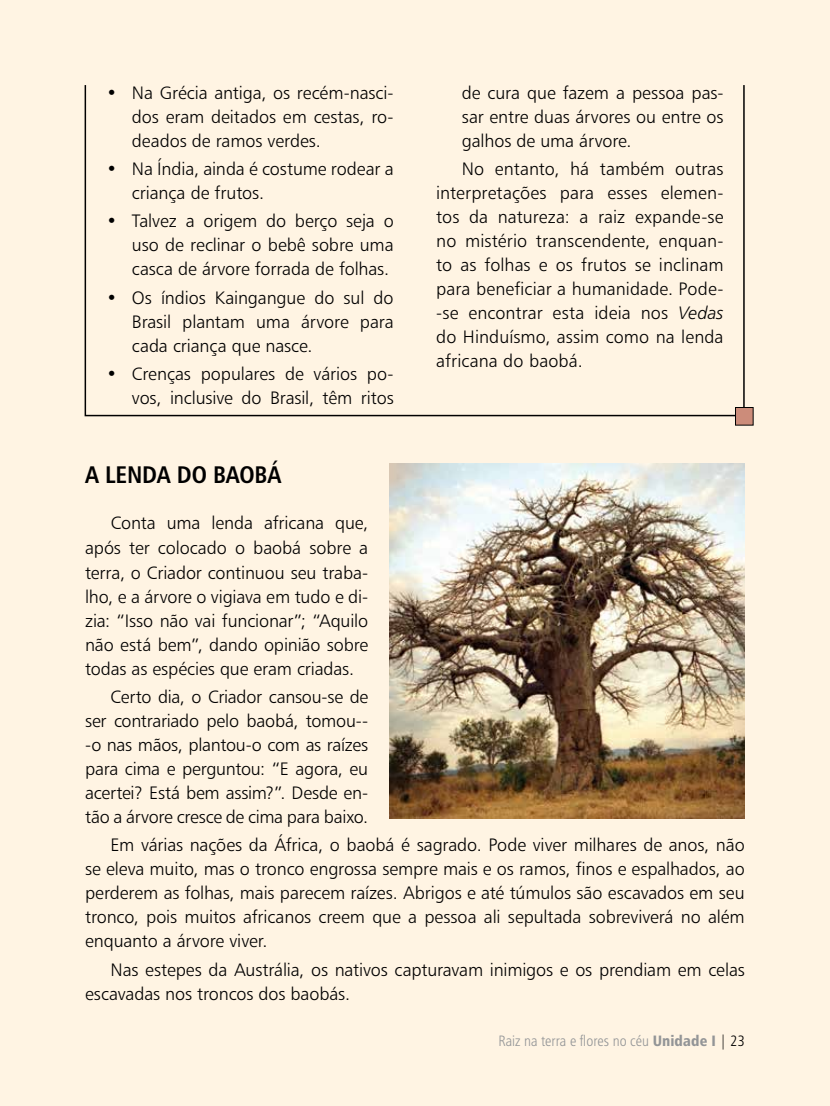
<style>
.page{position:relative;width:830px;height:1106px;background:#fff}
.page>*{position:absolute;margin:0;border:0;box-sizing:border-box;transform-origin:0 0}
.t1{font:24px "Humanist 777 BT Bold Condensed B";letter-spacing:-.005em;color:#000}
.t2{font:18px/24px "Humanist 777 BT Light B";letter-spacing:-.005em;color:#000;text-align:justify}
.t3{font:15px "Humanist 777 BT Light Condensed B";color:#939597}
.s1{font-family:"Humanist 777 BT Light Italic B"}
.s2{font-family:"Humanist 777 BT Black Condensed B"}
.s3{color:#000}
</style>
<div class="page">
<div style="left:0;top:0;width:829px;height:1106px;background:#fff4e3"></div>
<div style="left:85px;top:84px;width:659px;height:332px;border:2px solid #000"></div>
<div style="left:735px;top:407px;width:17px;height:18px;background:#cc8c7a"></div>
<div style="left:734px;top:407px;width:19px;height:18px;border:1px solid #000"></div>
<img style="left:389px;top:464px;width:355px;height:354px">
<p class="t2" style="left:132px;top:80px;width:263px;text-indent:-26px">• Na Grécia antiga, os recém-nasci&shy;dos eram deitados em cestas, ro&shy;deados de ramos verdes.</p>
<p class="t2" style="left:132px;top:157px;width:263px;text-indent:-26px">• Na Índia, ainda é costume rodear a criança de frutos.</p>
<p class="t2" style="left:132px;top:209px;width:263px;text-indent:-26px">• Talvez a origem do berço seja o uso de reclinar o bebê sobre uma casca de árvore forrada de folhas.</p>
<p class="t2" style="left:132px;top:285px;width:263px;text-indent:-26px">• Os índios Kaingangue do sul do Brasil plantam uma árvore para cada criança que nasce.</p>
<p class="t2" style="left:106px;top:361px;width:289px;text-align:right">• Crenças populares de vários po&shy;vos, inclusive do Brasil, têm ritos</p>
<p class="t2" style="left:461px;top:80px;width:263px">de cura que fazem a pessoa pas&shy;sar entre duas árvores ou entre os galhos de uma árvore.</p>
<p class="t2" style="left:436px;top:156px;width:289px;text-indent:26px">No entanto, há também outras interpretações para esses elemen&shy;tos da natureza: a raiz expande-se no mistério transcendente, enquan&shy;to as folhas e os frutos se inclinam para beneficiar a humanidade. Pode--se encontrar esta ideia nos <span class="s1">Vedas </span>do Hinduísmo, assim como na lenda africana do baobá.</p>
<h1 class="t1" style="left:85px;top:459px;width:198px">A LENDA DO BAOBÁ</h1>
<p class="t2" style="left:85px;top:510px;width:284px;text-indent:26px">Conta uma lenda africana que, após ter colocado o baobá sobre a terra, o Criador continuou seu traba&shy;lho, e a árvore o vigiava em tudo e di&shy;zia: “Isso não vai funcionar”; “Aquilo não está bem”, dando opinião sobre todas as espécies que eram criadas.</p>
<p class="t2" style="left:85px;top:684px;width:284px;text-indent:26px">Certo dia, o Criador cansou-se de ser contrariado pelo baobá, tomou-- -o nas mãos, plantou-o com as raízes para cima e perguntou: “E agora, eu acertei? Está bem assim?”. Desde en&shy;tão a árvore cresce de cima para baixo.</p>
<p class="t2" style="left:85px;top:832px;width:661px;text-indent:26px">Em várias nações da África, o baobá é sagrado. Pode viver milhares de anos, não se eleva muito, mas o tronco engrossa sempre mais e os ramos, finos e espalhados, ao perderem as folhas, mais parecem raízes. Abrigos e até túmulos são escavados em seu tronco, pois muitos africanos creem que a pessoa ali sepultada sobreviverá no além enquanto a árvore viver.</p>
<p class="t2" style="left:85px;top:957px;width:660px;text-indent:26px">Nas estepes da Austrália, os nativos capturavam inimigos e os prendiam em celas escavadas nos troncos dos baobás.</p>
<p class="t3" style="left:498px;top:1031px;width:248px">Raiz na terra e flores no céu <span class="s2">Unidade I</span> <span class="s3">| 23</span></p>
</div>
